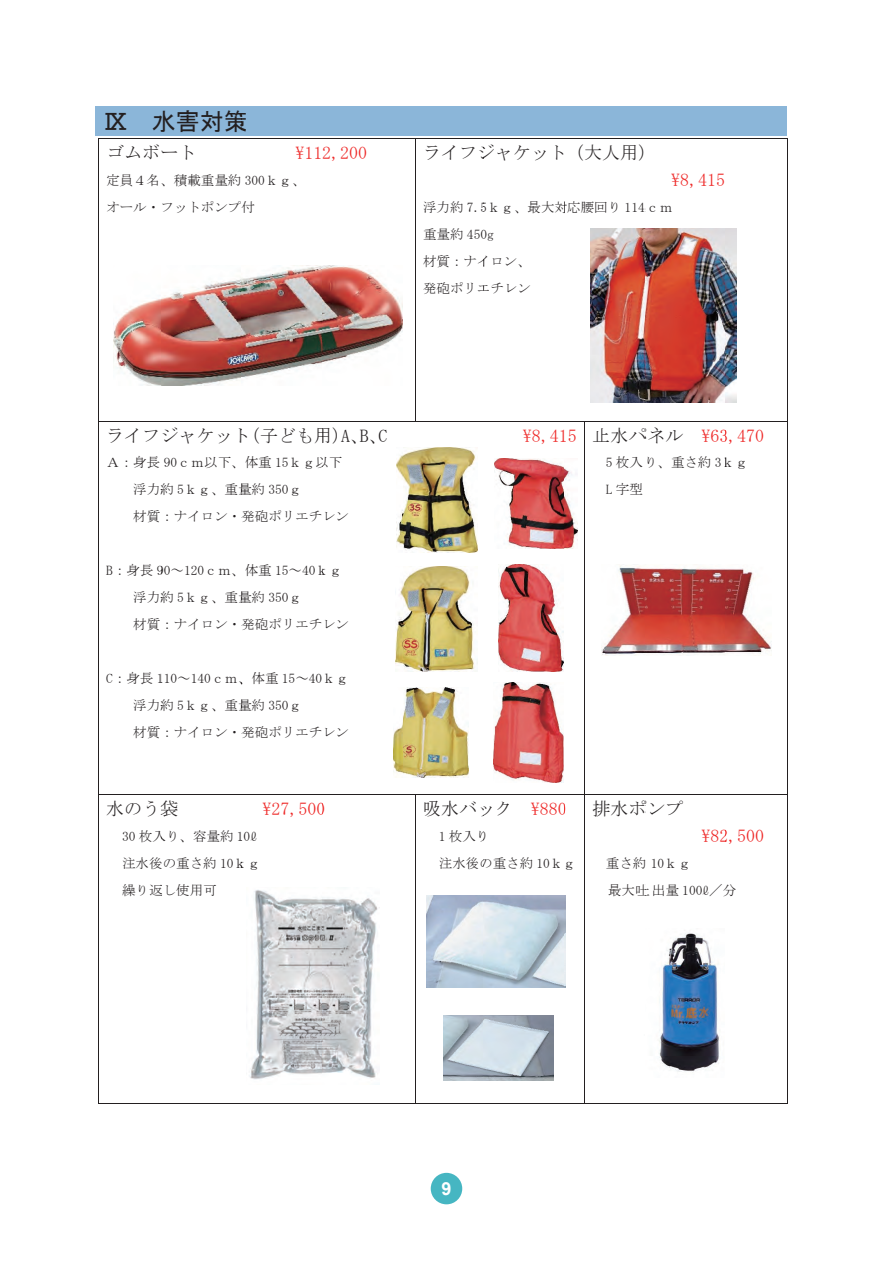
<style>
.page{position:relative;width:893px;height:1263px;background:#fff}
.page>*{position:absolute;margin:0;border:0;box-sizing:border-box;transform-origin:0 0}
.t1{font:24px "MS Gothic";color:#231f20}
.t2{font:18px "MS Mincho";color:#231f20}
.t3{font:18px "MS Mincho";color:#ee2928}
.t4{font:700 18px "Arial";color:#fff}
.t5{font:13.5px/27px "MS Mincho";color:#231f20}
.s1{color:#231f20}
.s2{color:#ee2928}
</style>
<div class="page">
<div style="left:96px;top:106px;width:65px;height:30px;background:#8bb6d9"></div>
<hr style="left:98px;top:138px;width:63px;height:1px;background:#231f20">
<hr style="left:98px;top:139px;width:1px;height:282px;background:#231f20">
<hr style="left:98px;top:421px;width:63px;height:1px;background:#231f20">
<hr style="left:98px;top:422px;width:1px;height:373px;background:#231f20">
<hr style="left:98px;top:795px;width:63px;height:1px;background:#231f20">
<hr style="left:98px;top:795px;width:1px;height:308px;background:#231f20">
<hr style="left:98px;top:1103px;width:63px;height:1px;background:#231f20">
<img style="left:114px;top:266px;width:288px;height:120px">
<div style="left:161px;top:106px;width:81px;height:30px;background:#8bb6d9"></div>
<hr style="left:161px;top:138px;width:81px;height:1px;background:#231f20">
<hr style="left:161px;top:421px;width:81px;height:1px;background:#231f20">
<hr style="left:161px;top:795px;width:81px;height:1px;background:#231f20">
<hr style="left:161px;top:1103px;width:81px;height:1px;background:#231f20">
<div style="left:242px;top:106px;width:81px;height:30px;background:#8bb6d9"></div>
<hr style="left:242px;top:138px;width:81px;height:1px;background:#231f20">
<hr style="left:242px;top:421px;width:81px;height:1px;background:#231f20">
<hr style="left:242px;top:795px;width:81px;height:1px;background:#231f20">
<hr style="left:242px;top:1103px;width:81px;height:1px;background:#231f20">
<img style="left:249px;top:890px;width:131px;height:190px">
<div style="left:323px;top:106px;width:80px;height:30px;background:#8bb6d9"></div>
<hr style="left:323px;top:138px;width:80px;height:1px;background:#231f20">
<hr style="left:323px;top:421px;width:80px;height:1px;background:#231f20">
<hr style="left:323px;top:795px;width:80px;height:1px;background:#231f20">
<hr style="left:323px;top:1103px;width:80px;height:1px;background:#231f20">
<img style="left:396px;top:448px;width:81px;height:105px">
<img style="left:393px;top:688px;width:75px;height:90px">
<img style="left:395px;top:566px;width:81px;height:106px">
<div style="left:403px;top:106px;width:81px;height:30px;background:#8bb6d9"></div>
<hr style="left:403px;top:138px;width:81px;height:1px;background:#231f20">
<hr style="left:415px;top:139px;width:1px;height:282px;background:#231f20">
<hr style="left:403px;top:421px;width:81px;height:1px;background:#231f20">
<hr style="left:403px;top:795px;width:81px;height:1px;background:#231f20">
<svg style="left:403px;top:1103px;width:12px;height:1px"></svg>
<hr style="left:415px;top:795px;width:1px;height:308px;background:#231f20">
<hr style="left:415px;top:1103px;width:69px;height:1px;background:#231f20">
<img style="left:427px;top:896px;width:138px;height:92px">
<img style="left:443px;top:1015px;width:110px;height:65px">
<div style="left:484px;top:106px;width:80px;height:30px;background:#8bb6d9"></div>
<hr style="left:484px;top:138px;width:80px;height:1px;background:#231f20">
<hr style="left:484px;top:421px;width:80px;height:1px;background:#231f20">
<hr style="left:484px;top:795px;width:80px;height:1px;background:#231f20">
<hr style="left:484px;top:1103px;width:80px;height:1px;background:#231f20">
<img style="left:499px;top:565px;width:64px;height:107px">
<img style="left:494px;top:458px;width:84px;height:90px">
<img style="left:493px;top:682px;width:70px;height:100px">
<div style="left:564px;top:106px;width:81px;height:30px;background:#8bb6d9"></div>
<hr style="left:564px;top:138px;width:81px;height:1px;background:#231f20">
<hr style="left:564px;top:421px;width:81px;height:1px;background:#231f20">
<hr style="left:584px;top:422px;width:1px;height:373px;background:#231f20">
<hr style="left:564px;top:795px;width:81px;height:1px;background:#231f20">
<svg style="left:564px;top:1103px;width:20px;height:1px"></svg>
<hr style="left:584px;top:795px;width:1px;height:308px;background:#231f20">
<hr style="left:585px;top:1103px;width:60px;height:1px;background:#231f20">
<img style="left:590px;top:229px;width:146px;height:173px">
<img style="left:601px;top:565px;width:170px;height:90px">
<img style="left:659px;top:933px;width:61px;height:139px">
<div style="left:645px;top:106px;width:81px;height:30px;background:#8bb6d9"></div>
<hr style="left:645px;top:138px;width:81px;height:1px;background:#231f20">
<hr style="left:645px;top:421px;width:81px;height:1px;background:#231f20">
<hr style="left:645px;top:795px;width:81px;height:1px;background:#231f20">
<hr style="left:645px;top:1103px;width:81px;height:1px;background:#231f20">
<div style="left:726px;top:106px;width:61px;height:30px;background:#8bb6d9"></div>
<hr style="left:726px;top:138px;width:61px;height:1px;background:#231f20">
<hr style="left:787px;top:138px;width:1px;height:283px;background:#231f20">
<hr style="left:726px;top:421px;width:61px;height:1px;background:#231f20">
<hr style="left:787px;top:422px;width:1px;height:373px;background:#231f20">
<hr style="left:726px;top:795px;width:61px;height:1px;background:#231f20">
<hr style="left:726px;top:1103px;width:61px;height:1px;background:#231f20">
<hr style="left:787px;top:795px;width:1px;height:308px;background:#231f20">
<div style="left:431px;top:1173px;width:31px;height:31px;background:#46b6c2;border-radius:50%"></div>
<h1 class="t1" style="left:152px;top:110px;width:98px">水害対策</h1>
<h1 class="t1" style="left:104px;top:110px;width:26px">Ⅸ</h1>
<h2 class="t2" style="left:106px;top:144px;width:92px">ゴムボート</h2>
<p class="t5" style="left:106px;top:166px;width:201px">定員４名、積載重量約 300ｋｇ、オール・フットポンプ付</p>
<h2 class="t3" style="left:295px;top:144px;width:73px">\112,200</h2>
<h2 class="t2" style="left:423px;top:144px;width:235px">ライフジャケット（大人用）</h2>
<p class="t5" style="left:423px;top:193px;width:251px">浮力約 7.5ｋｇ、最大対応腰回り 114ｃｍ</p>
<h2 class="t3" style="left:671px;top:171px;width:55px">\8,415</h2>
<p class="t5" style="left:423px;top:220px;width:72px">重量約 450g</p>
<p class="t5" style="left:423px;top:247px;width:109px">材質：ナイロン、発砲ポリエチレン</p>
<h2 class="t2" style="left:106px;top:427px;width:283px">ライフジャケット（子ども用）A、B、C</h2>
<p class="t5" style="left:133px;top:449px;width:217px;text-indent:-27px">Ａ：身長 90ｃｍ以下、体重 15ｋｇ以下浮力約 5ｋｇ、重量約 350ｇ<br>材質：ナイロン・発砲ポリエチレン</p>
<p class="t5" style="left:133px;top:557px;width:217px;text-indent:-27px">B：身長 90～120ｃｍ、体重 15～40ｋｇ浮力約 5ｋｇ、重量約 350ｇ<br>材質：ナイロン・発砲ポリエチレン</p>
<p class="t5" style="left:133px;top:665px;width:217px;text-indent:-27px">C：身長 110～140ｃｍ、体重 15～40ｋｇ浮力約 5ｋｇ、重量約 350ｇ<br>材質：ナイロン・発砲ポリエチレン</p>
<h2 class="t2" style="left:106px;top:800px;width:74px">水のう袋</h2>
<p class="t5" style="left:122px;top:822px;width:140px">30 枚入り、容量約 10ℓ注水後の重さ約 10ｋｇ繰り返し使用可</p>
<h2 class="t3" style="left:262px;top:800px;width:64px">\27,500</h2>
<h2 class="t3" style="left:523px;top:427px;width:55px">\8,415</h2>
<h2 class="t3" style="left:592px;top:427px;width:173px"><span class="s1">止水パネル</span> \63,470</h2>
<p class="t5" style="left:606px;top:449px;width:144px">5 枚入り、重さ約 3ｋｇ<br>L 字型</p>
<h2 class="t2" style="left:423px;top:800px;width:145px">吸水バック <span class="s2">\880</span></h2>
<p class="t5" style="left:439px;top:822px;width:139px">1 枚入り<br>注水後の重さ約 10ｋｇ</p>
<h2 class="t2" style="left:592px;top:800px;width:93px">排水ポンプ</h2>
<p class="t5" style="left:606px;top:849px;width:87px">重さ約 10ｋｇ</p>
<h2 class="t3" style="left:701px;top:827px;width:64px">\82,500</h2>
<p class="t5" style="left:608px;top:877px;width:130px">最大吐出量 100ℓ／分</p>
<h2 class="t4" style="left:441px;top:1177px;width:12px">9</h2>
</div>
